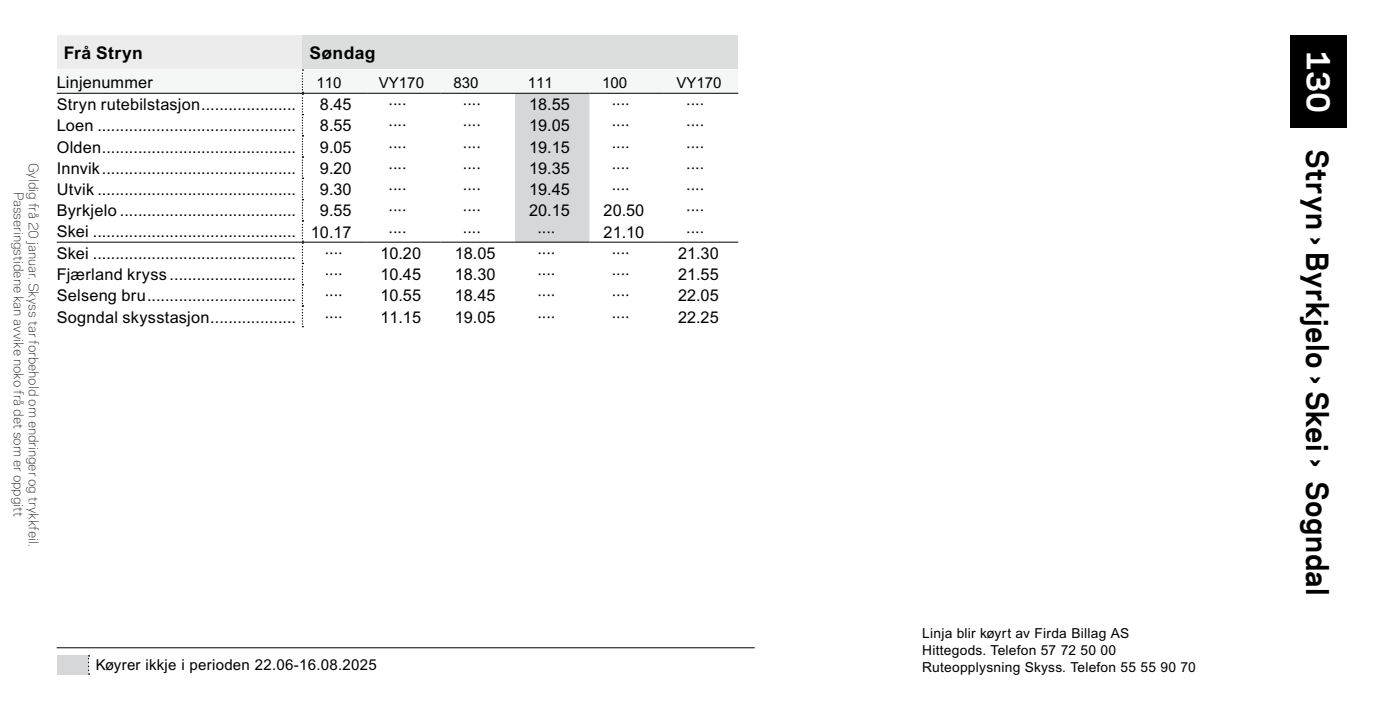
<style>
.page{position:relative;width:1382px;height:709px;background:#fff}
.page>*{position:absolute;margin:0;border:0;box-sizing:border-box;transform-origin:0 0}
.Linjenummer{font:700 30px "Galaxie Polaris";color:#fff}
.Linjenavn{font:700 28.75px "Galaxie Polaris";letter-spacing:.025em;color:#000;scale:.95 1}
.Tabellheading{font:700 17.5px "Arial MT Pro";letter-spacing:.02em;color:#000}
.Steder{font:16.25px "Arial MT Pro";letter-spacing:.015em;color:#000}
.Stoppetider{font:16.25px "Arial MT Pro";color:#000}
.Noter{font:15px "Arial MT Pro";letter-spacing:.02em;color:#000}
.Tur_nr__tall{font:15px "Arial MT Pro";color:#000}
.t1{font:13.75px/17.2px "Arial MT Pro";letter-spacing:.02em;color:#000}
.t2{font:300 12.5px/15px "Galaxie Polaris";color:#000;text-align:center}
</style>
<div class="page">
<div style="left:57px;top:35px;width:245px;height:34px;background:#ececec"></div>
<div style="left:302px;top:35px;width:436px;height:34px;background:#dcdede"></div>
<svg style="left:57px;top:69px;width:681px;height:258px"></svg>
<hr style="left:57px;top:647px;width:698px;height:1px;background:#000">
<div style="left:57px;top:655px;width:32px;height:19px;background:#d5d7d8"></div>
<svg style="left:88px;top:655px;width:2px;height:19px"></svg>
<div style="left:1290px;top:35px;width:56px;height:93px;background:#000"></div>
<p class="t2" style="left:42px;top:162px;width:385px;rotate:90deg">Gyldig frå 20 januar. Skyss tar forbehold om endringer og trykkfeil.<br>Passeringstidene kan avvike noko frå det som er oppgitt</p>
<p class="Tabellheading" style="left:64px;top:42px;width:81px">Frå Stryn</p>
<p class="Tabellheading" style="left:309px;top:42px;width:68px">Søndag</p>
<p class="Steder" style="left:57px;top:73px;width:98px">Linjenummer</p>
<p class="Tur_nr__tall" style="left:317px;top:74px;width:27px">110</p>
<p class="Tur_nr__tall" style="left:379px;top:74px;width:47px">VY170</p>
<p class="Tur_nr__tall" style="left:453px;top:74px;width:27px">830</p>
<p class="Tur_nr__tall" style="left:528px;top:74px;width:27px">111</p>
<p class="Tur_nr__tall" style="left:602px;top:74px;width:27px">100</p>
<p class="Tur_nr__tall" style="left:677px;top:74px;width:47px">VY170</p>
<p class="Steder" style="left:57px;top:95px;width:241px">Stryn rutebilstasjon.....................</p>
<p class="Stoppetider" style="left:320px;top:95px;width:33px">8.45</p>
<p class="Stoppetider" style="left:388px;top:95px;width:20px">····</p>
<p class="Stoppetider" style="left:463px;top:95px;width:20px">····</p>
<p class="Stoppetider" style="left:529px;top:95px;width:42px">18.55</p>
<p class="Stoppetider" style="left:612px;top:95px;width:20px">····</p>
<p class="Stoppetider" style="left:686px;top:95px;width:20px">····</p>
<p class="Steder" style="left:57px;top:116px;width:241px">Loen ............................................</p>
<p class="Stoppetider" style="left:320px;top:116px;width:33px">8.55</p>
<p class="Stoppetider" style="left:388px;top:116px;width:20px">····</p>
<p class="Stoppetider" style="left:463px;top:116px;width:20px">····</p>
<p class="Stoppetider" style="left:529px;top:116px;width:42px">19.05</p>
<p class="Stoppetider" style="left:612px;top:116px;width:20px">····</p>
<p class="Stoppetider" style="left:686px;top:116px;width:20px">····</p>
<p class="Steder" style="left:57px;top:137px;width:241px">Olden...........................................</p>
<p class="Stoppetider" style="left:320px;top:137px;width:33px">9.05</p>
<p class="Stoppetider" style="left:388px;top:137px;width:20px">····</p>
<p class="Stoppetider" style="left:463px;top:137px;width:20px">····</p>
<p class="Stoppetider" style="left:529px;top:137px;width:42px">19.15</p>
<p class="Stoppetider" style="left:612px;top:137px;width:20px">····</p>
<p class="Stoppetider" style="left:686px;top:137px;width:20px">····</p>
<p class="Steder" style="left:57px;top:159px;width:241px">Innvik...........................................</p>
<p class="Stoppetider" style="left:320px;top:159px;width:33px">9.20</p>
<p class="Stoppetider" style="left:388px;top:159px;width:20px">····</p>
<p class="Stoppetider" style="left:463px;top:159px;width:20px">····</p>
<p class="Stoppetider" style="left:529px;top:159px;width:42px">19.35</p>
<p class="Stoppetider" style="left:612px;top:159px;width:20px">····</p>
<p class="Stoppetider" style="left:686px;top:159px;width:20px">····</p>
<p class="Steder" style="left:57px;top:180px;width:241px">Utvik ............................................</p>
<p class="Stoppetider" style="left:320px;top:180px;width:33px">9.30</p>
<p class="Stoppetider" style="left:388px;top:180px;width:20px">····</p>
<p class="Stoppetider" style="left:463px;top:180px;width:20px">····</p>
<p class="Stoppetider" style="left:529px;top:180px;width:42px">19.45</p>
<p class="Stoppetider" style="left:612px;top:180px;width:20px">····</p>
<p class="Stoppetider" style="left:686px;top:180px;width:20px">····</p>
<p class="Steder" style="left:57px;top:201px;width:241px">Byrkjelo .......................................</p>
<p class="Stoppetider" style="left:320px;top:201px;width:33px">9.55</p>
<p class="Stoppetider" style="left:388px;top:201px;width:20px">····</p>
<p class="Stoppetider" style="left:463px;top:201px;width:20px">····</p>
<p class="Stoppetider" style="left:529px;top:201px;width:42px">20.15</p>
<p class="Stoppetider" style="left:604px;top:201px;width:42px">20.50</p>
<p class="Stoppetider" style="left:686px;top:201px;width:20px">····</p>
<p class="Steder" style="left:57px;top:222px;width:241px">Skei .............................................</p>
<p class="Stoppetider" style="left:311px;top:222px;width:42px">10.17</p>
<p class="Stoppetider" style="left:388px;top:222px;width:20px">····</p>
<p class="Stoppetider" style="left:463px;top:222px;width:20px">····</p>
<p class="Stoppetider" style="left:537px;top:222px;width:20px">····</p>
<p class="Stoppetider" style="left:604px;top:222px;width:42px">21.10</p>
<p class="Stoppetider" style="left:686px;top:222px;width:20px">····</p>
<p class="Steder" style="left:57px;top:244px;width:241px">Skei .............................................</p>
<p class="Stoppetider" style="left:325px;top:244px;width:20px">····</p>
<p class="Stoppetider" style="left:380px;top:244px;width:42px">10.20</p>
<p class="Stoppetider" style="left:455px;top:244px;width:42px">18.05</p>
<p class="Stoppetider" style="left:537px;top:244px;width:20px">····</p>
<p class="Stoppetider" style="left:612px;top:244px;width:20px">····</p>
<p class="Stoppetider" style="left:678px;top:244px;width:42px">21.30</p>
<p class="Steder" style="left:57px;top:265px;width:241px">Fjærland kryss ............................</p>
<p class="Stoppetider" style="left:325px;top:265px;width:20px">····</p>
<p class="Stoppetider" style="left:380px;top:265px;width:42px">10.45</p>
<p class="Stoppetider" style="left:455px;top:265px;width:42px">18.30</p>
<p class="Stoppetider" style="left:537px;top:265px;width:20px">····</p>
<p class="Stoppetider" style="left:612px;top:265px;width:20px">····</p>
<p class="Stoppetider" style="left:678px;top:265px;width:42px">21.55</p>
<p class="Steder" style="left:57px;top:286px;width:241px">Selseng bru.................................</p>
<p class="Stoppetider" style="left:325px;top:286px;width:20px">····</p>
<p class="Stoppetider" style="left:380px;top:286px;width:42px">10.55</p>
<p class="Stoppetider" style="left:455px;top:286px;width:42px">18.45</p>
<p class="Stoppetider" style="left:537px;top:286px;width:20px">····</p>
<p class="Stoppetider" style="left:612px;top:286px;width:20px">····</p>
<p class="Stoppetider" style="left:678px;top:286px;width:42px">22.05</p>
<p class="Steder" style="left:57px;top:308px;width:241px">Sogndal skysstasjon...................</p>
<p class="Stoppetider" style="left:325px;top:308px;width:20px">····</p>
<p class="Stoppetider" style="left:380px;top:308px;width:42px">11.15</p>
<p class="Stoppetider" style="left:455px;top:308px;width:42px">19.05</p>
<p class="Stoppetider" style="left:537px;top:308px;width:20px">····</p>
<p class="Stoppetider" style="left:612px;top:308px;width:20px">····</p>
<p class="Stoppetider" style="left:678px;top:308px;width:42px">22.25</p>
<p class="Noter" style="left:96px;top:656px;width:283px">Køyrer ikkje i perioden 22.06-16.08.2025</p>
<p class="t1" style="left:922px;top:625px;width:275px">Linja blir køyrt av Firda Billag AS<br>Hittegods. Telefon 57 72 50 00<br>Ruteopplysning Skyss. Telefon 55 55 90 70</p>
<p class="Linjenummer" style="left:1341px;top:50px;width:64px;rotate:90deg">130</p>
<p class="Linjenavn" style="left:1339px;top:149px;width:472px;rotate:90deg">Stryn › Byrkjelo › Skei › Sogndal</p>
</div>
